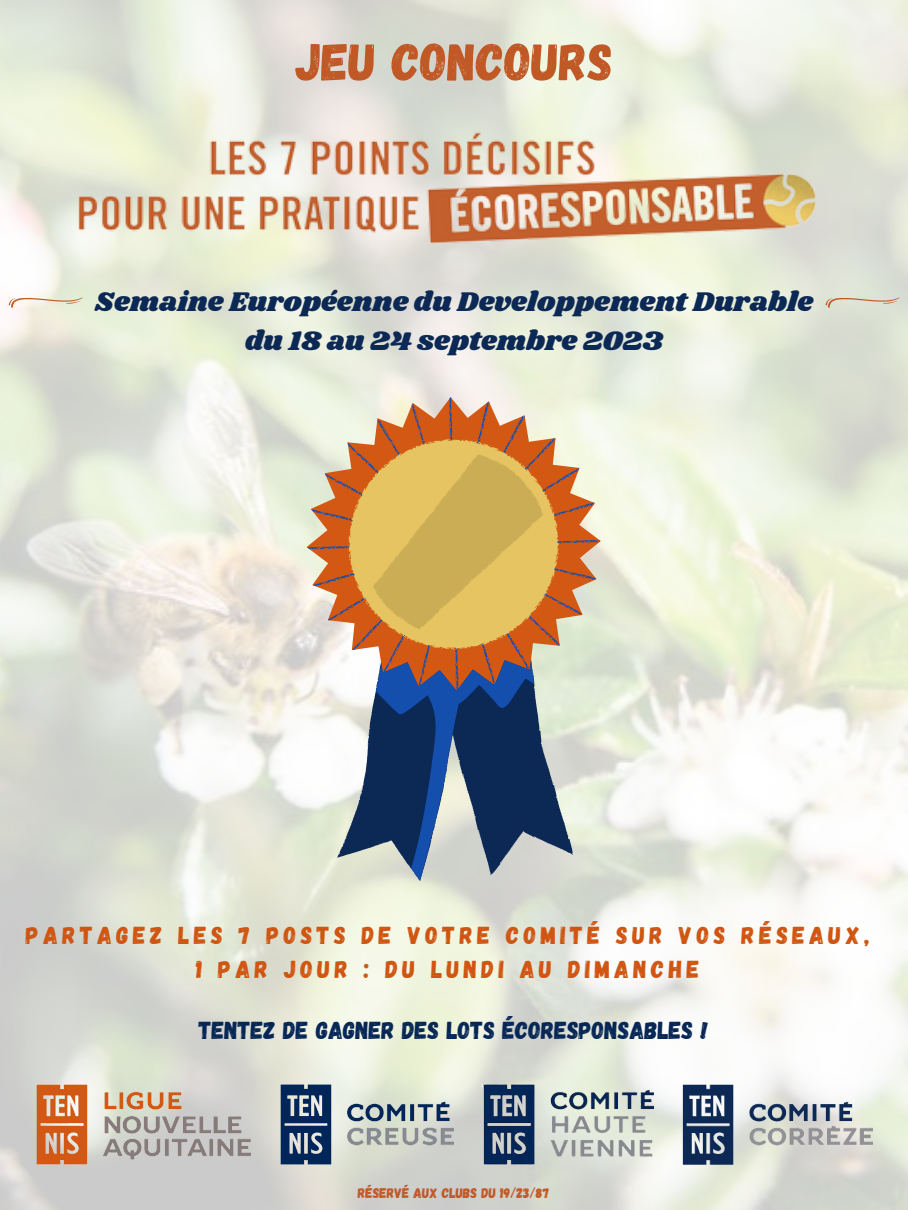
<style>
.page{position:relative;width:908px;height:1210px;background:#fff}
.page>*{position:absolute;margin:0;border:0;box-sizing:border-box;transform-origin:0 0}
.t1{font:52.5px "Gagalin";color:#c05926}
.t2{font:28px "Shrikhand";color:#0c2956}
.t3{font:24.5px "Gagalin";letter-spacing:.175em;color:#d05511}
.t4{font:24.5px "Gagalin";color:#062756}
.t5{font:14px "Gagalin";color:#c05926}
</style>
<div class="page">
<img style="left:0;top:0;width:907px;height:1210px">
<img style="left:680px;top:1082px;width:191px;height:84px">
<img style="left:481px;top:1082px;width:171px;height:84px">
<img style="left:278px;top:1082px;width:176px;height:84px">
<img style="left:35px;top:1082px;width:216px;height:84px">
<svg style="left:307px;top:397px;width:293px;height:484px;background:#9f9b9d"></svg>
<svg style="left:348px;top:439px;width:211px;height:210px;background:#d58940"></svg>
<svg style="left:373px;top:454px;width:170px;height:175px;background:#d8b458"></svg>
<img style="left:53px;top:125px;width:801px;height:123px">
<svg style="left:8px;top:297px;width:75px;height:11px"></svg>
<svg style="left:825px;top:297px;width:74px;height:11px"></svg>
<p class="t1" style="left:295px;top:28px;width:318px">JEU CONCOURS</p>
<p class="t2" style="left:95px;top:282px;width:719px">Semaine Européenne du Developpement Durable</p>
<p class="t2" style="left:245px;top:321px;width:419px">du 18 au 24 septembre 2023</p>
<p class="t3" style="left:26px;top:919px;width:844px">PARTAGEZ LES 7 POSTS DE VOTRE COMITÉ SUR VOS RÉSEAUX,</p>
<p class="t3" style="left:196px;top:953px;width:505px">1 PAR JOUR : DU LUNDI AU DIMANCHE</p>
<p class="t4" style="left:199px;top:1014px;width:510px">TENTEZ DE GAGNER DES LOTS ÉCORESPONSABLES !</p>
<p class="t5" style="left:358px;top:1183px;width:193px">RÉSERVÉ AUX CLUBS DU 19/23/87</p>
</div>
